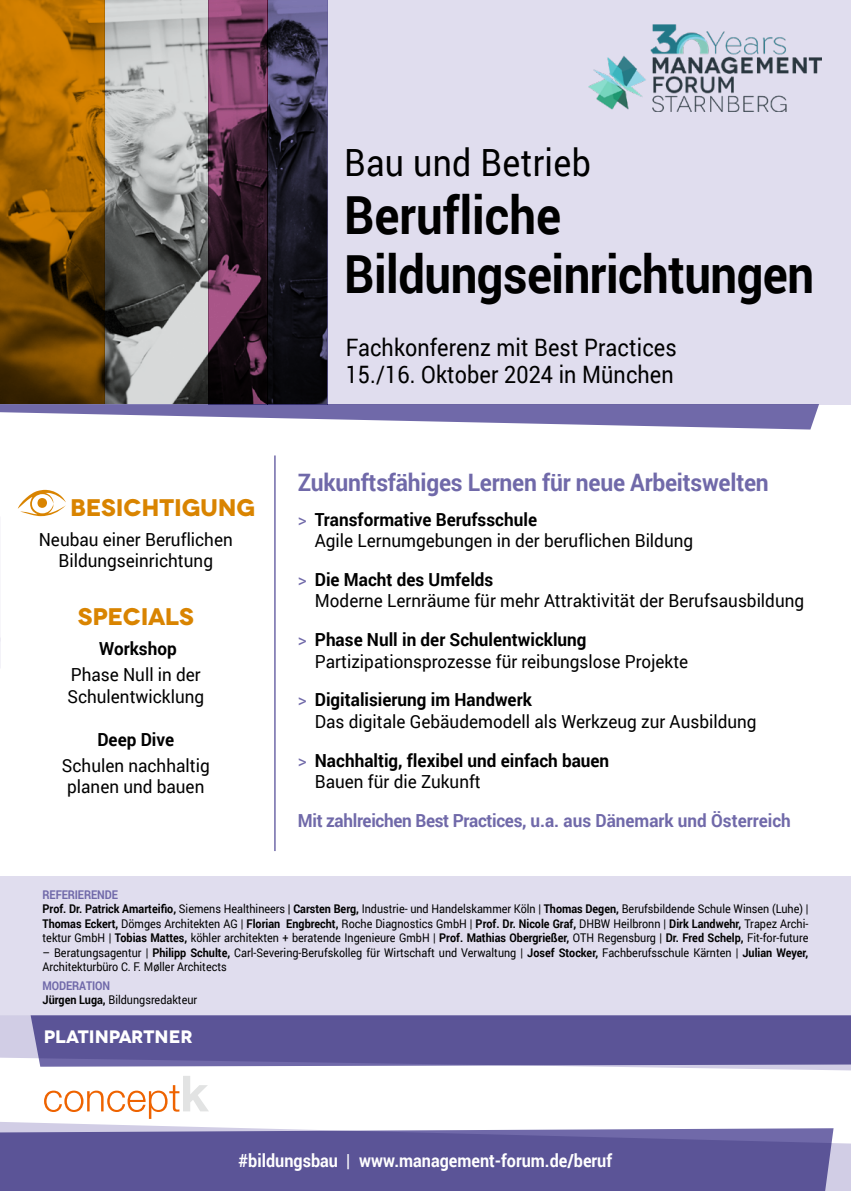
<style>
.page{position:relative;width:851px;height:1191px;background:#fff}
.page>*{position:absolute;margin:0;border:0;box-sizing:border-box;transform-origin:0 0}
.t1{font:700 52.5px "Roboto";letter-spacing:-.01em;color:#000;scale:.9 1}
.t2{font:37.5px "Roboto";letter-spacing:.01em;color:#000;scale:.9 1}
.t3{font:24px "Roboto";letter-spacing:.005em;color:#000;scale:.9 1}
.TS_Seminar_Head_farbig{font:700 24px "Roboto";letter-spacing:-.01em;color:#7069a9;scale:.95 1}
.t4{font:700 24px "Novecentowide";letter-spacing:-.01em;color:#d98400}
.TS_Seminar_Head_farbig-2{font:18px/21.6px "Roboto";color:#000;scale:.95 1}
.TS_Seminar_Head_farbig-3{font:700 18px/21.6px "Roboto";color:#000;scale:.95 1}
.TS_Seminar_Head_farbig-4{font:700 18px "Roboto";letter-spacing:-.02em;color:#7069a9;scale:.95 1}
.t5{font:700 18px "Roboto";color:#fff;scale:.9 1}
.t6{font:700 18px "Novecentowide";color:#fff}
.t7{font:12px/14.4px "Roboto";color:#000;scale:.9 1}
.t8{font:700 12px "Roboto";letter-spacing:-.01em;color:#7069a9;scale:.9 1}
.s1{color:#7069a9}
.s2{font-weight:700}
.s3{font-weight:400;color:#7069a9}
.s4{font-weight:400}
.s5{font-weight:700;color:#7069a9}
</style>
<div class="page">
<div style="left:0;top:876px;width:850px;height:153px;background:#e0ddee"></div>
<div style="left:327px;top:0;width:523px;height:404px;background:#e0ddee"></div>
<svg style="left:0;top:404px;width:819px;height:25px"></svg>
<svg style="left:0;top:1122px;width:850px;height:69px"></svg>
<svg style="left:0;top:1128px;width:833px;height:63px;background:#625b9b"></svg>
<hr style="left:274px;top:455px;width:1px;height:396px;background:#7069a9">
<svg style="left:18px;top:490px;width:48px;height:26px"></svg>
<svg style="left:104px;top:0;width:104px;height:404px;background:#9a9c9a"></svg>
<svg style="left:208px;top:0;width:60px;height:404px;background:#4f2840"></svg>
<svg style="left:268px;top:0;width:59px;height:404px;background:#262537"></svg>
<svg style="left:0;top:0;width:104px;height:404px;background:#905800"></svg>
<img style="left:588px;top:24px;width:233px;height:88px">
<svg style="left:44px;top:1076px;width:165px;height:42px"></svg>
<svg style="left:0;top:1015px;width:850px;height:55px"></svg>
<svg style="left:31px;top:1015px;width:819px;height:51px;background:#5e5799"></svg>
<p class="t2" style="left:344px;top:136px;width:275px">Bau und Betrieb</p>
<p class="t1" style="left:344px;top:179px;width:242px">Berufliche</p>
<p class="t1" style="left:344px;top:237px;width:523px">Bildungseinrichtungen</p>
<p class="t4" style="left:70px;top:492px;width:187px">BESICHTIGUNG</p>
<p class="TS_Seminar_Head_farbig-2" style="left:39px;top:528px;width:206px;text-align:center">Neubau einer Beruflichen<br>Bildungseinrichtung</p>
<p class="t4" style="left:78px;top:601px;width:118px">SPECIALS</p>
<p class="TS_Seminar_Head_farbig-3" style="left:99px;top:637px;width:83px">Workshop</p>
<p class="TS_Seminar_Head_farbig-2" style="left:67px;top:663px;width:145px">Phase Null in der<br>Schulentwicklung</p>
<p class="TS_Seminar_Head_farbig-3" style="left:97px;top:728px;width:82px">Deep Dive</p>
<p class="TS_Seminar_Head_farbig-2" style="left:62px;top:754px;width:157px">Schulen nachhaltig planen und bauen</p>
<p class="t3" style="left:345px;top:330px;width:369px">Fachkonferenz mit Best Practices</p>
<p class="t3" style="left:345px;top:357px;width:366px">15./16. Oktober 2024 in München</p>
<p class="TS_Seminar_Head_farbig" style="left:298px;top:466px;width:497px">Zukunftsfähiges Lernen für neue Arbeitswelten</p>
<p class="TS_Seminar_Head_farbig-2" style="left:315px;top:508px;width:399px;text-indent:-17px"><span class="s1">&gt;</span> <span class="s2">Transformative Berufsschule<br></span>Agile Lernumgebungen in der beruflichen Bildung</p>
<p class="TS_Seminar_Head_farbig-2" style="left:315px;top:568px;width:516px;text-indent:-17px"><span class="s1">&gt;</span> <span class="s2">Die Macht des Umfelds<br></span>Moderne Lernräume für mehr Attraktivität der Berufsausbildung</p>
<p class="TS_Seminar_Head_farbig-2" style="left:315px;top:628px;width:394px;text-indent:-17px"><span class="s1">&gt;</span> <span class="s2">Phase Null in der Schulentwicklung<br></span>Partizipationsprozesse für reibungslose Projekte</p>
<p class="TS_Seminar_Head_farbig-2" style="left:315px;top:688px;width:466px;text-indent:-17px"><span class="s1">&gt;</span> <span class="s2">Digitalisierung im Handwerk<br></span>Das digitale Gebäudemodell als Werkzeug zur Ausbildung</p>
<p class="TS_Seminar_Head_farbig-3" style="left:315px;top:748px;width:311px;text-indent:-17px"><span class="s3">&gt;</span> Nachhaltig, flexibel und einfach bauen<br><span class="s4">Bauen für die Zukunft</span></p>
<p class="TS_Seminar_Head_farbig-4" style="left:298px;top:807px;width:520px">Mit zahlreichen Best Practices, u.a. aus Dänemark und Österreich</p>
<p class="t8" style="left:43px;top:886px;width:85px">REFERIERENDE</p>
<p class="t7" style="left:43px;top:901px;width:852px;text-align:justify"><span class="s2">Prof. Dr. Patrick Amarteifio,</span> Siemens Healthineers <span class="s2">| Carsten Berg,</span> Industrie- und Handelskammer Köln | <span class="s2">Thomas Degen,</span> Berufsbildende Schule Winsen (Luhe) | <span class="s2">Thomas Eckert,</span> Dömges Architekten AG | <span class="s2">Florian Engbrecht,</span> Roche Diagnostics GmbH | <span class="s2">Prof. Dr. Nicole Graf,</span> DHBW Heilbronn | <span class="s2">Dirk Landwehr,</span> Trapez Archi&shy;tektur GmbH | <span class="s2">Tobias Mattes,</span> köhler architekten + beratende Ingenieure GmbH | <span class="s2">Prof. Mathias Obergrießer,</span> OTH Regensburg | <span class="s2">Dr. Fred Schelp,</span> Fit-for-future</p>
<p class="t7" style="left:43px;top:944px;width:852px">– Beratungsagentur | <span class="s2">Philipp Schulte,</span> Carl-Severing-Berufskolleg für Wirtschaft und Verwaltung | <span class="s2">Josef Stocker,</span> Fachberufsschule Kärnten | <span class="s2">Julian Weyer,<br></span>Architekturbüro C. F. Møller Architects</p>
<p class="t7" style="left:43px;top:977px;width:173px"><span class="s5">MODERATION<br></span><span class="s2">Jürgen Luga,</span> Bildungsredakteur</p>
<p class="t6" style="left:44px;top:1025px;width:86px">PAR NER</p>
<p class="t6" style="left:44px;top:1025px;width:151px">PLATINPARTNER</p>
<p class="t5" style="left:238px;top:1148px;width:416px">#bildungsbau | www.management-forum.de/beruf</p>
</div>
